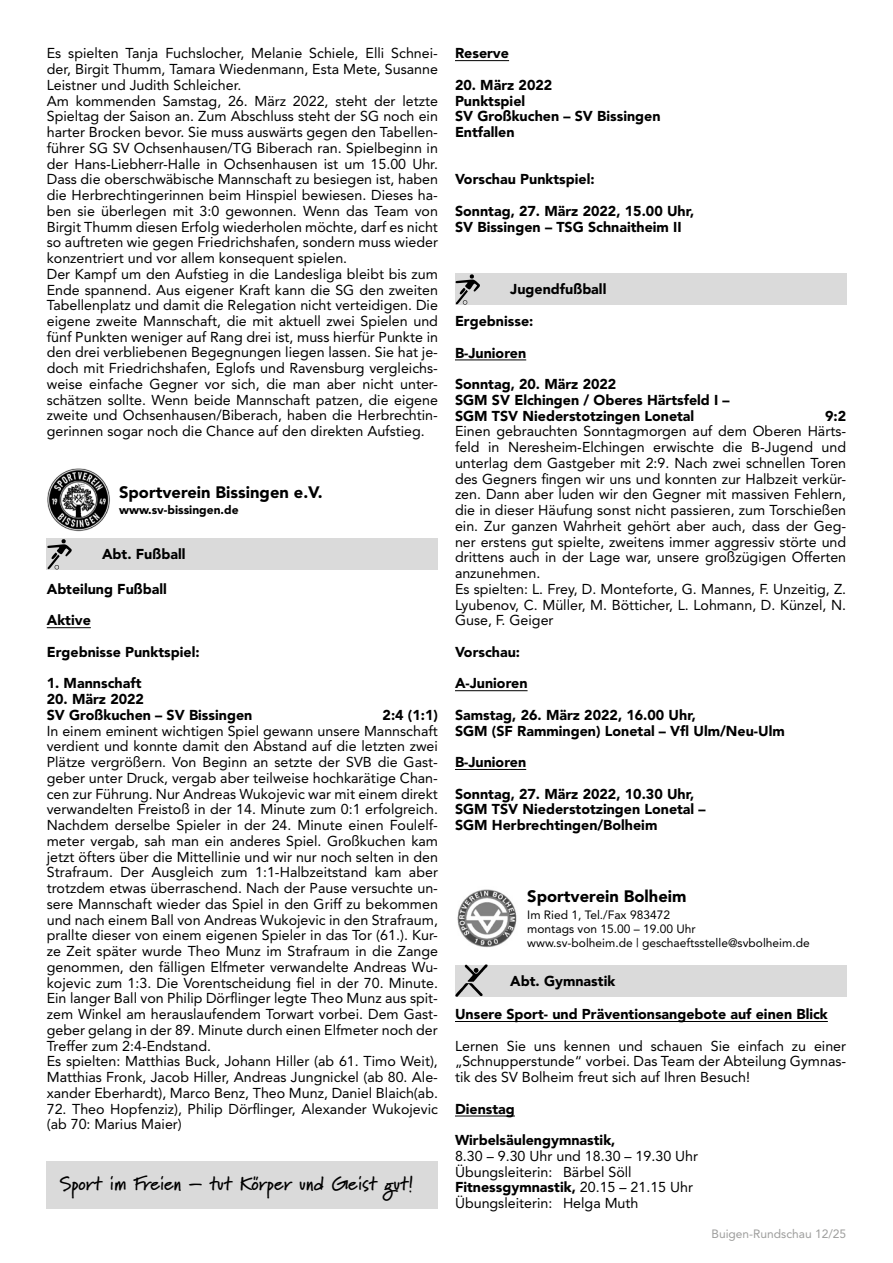
<style>
.page{position:relative;width:893px;height:1263px;background:#fff}
.page>*{position:absolute;margin:0;border:0;box-sizing:border-box;transform-origin:0 0}
.t1{font:700 19.5px "Marydale";color:#000}
.t2{font:900 16.5px "Avenir";color:#000}
.t3{font:14.25px/15.8px "Avenir";color:#000}
.t4{font:900 14.25px/15.8px "Avenir";color:#000}
.t5{font:12px/14.2px "Avenir";color:#000}
.t6{font:12px "Avenir";color:#9d9d9c}
.t7{font:900 12px "Avenir";color:#000}
.s1{font-weight:900}
</style>
<div class="page">
<hr style="left:47px;top:627px;width:44px;height:1px;background:#000">
<hr style="left:455px;top:60px;width:54px;height:1px;background:#000">
<hr style="left:455px;top:360px;width:71px;height:1px;background:#000">
<hr style="left:455px;top:690px;width:73px;height:1px;background:#000">
<hr style="left:455px;top:769px;width:71px;height:1px;background:#000">
<hr style="left:455px;top:1021px;width:373px;height:1px;background:#000">
<hr style="left:455px;top:1116px;width:60px;height:1px;background:#000">
<div style="left:47px;top:538px;width:391px;height:32px;background:#dadada"></div>
<svg style="left:47px;top:539px;width:25px;height:30px"></svg>
<div style="left:455px;top:273px;width:391px;height:32px;background:#dadada"></div>
<svg style="left:456px;top:274px;width:24px;height:31px"></svg>
<img style="left:47px;top:468px;width:63px;height:64px">
<div style="left:455px;top:965px;width:391px;height:31px;background:#dadada"></div>
<img style="left:455px;top:965px;width:32px;height:31px">
<img style="left:457px;top:889px;width:60px;height:59px">
<div style="left:47px;top:1161px;width:391px;height:47px;background:#dadada"></div>
<p class="t3" style="left:47px;top:45px;width:393px">Es spielten Tanja Fuchslocher, Melanie Schiele, Elli Schnei&shy;der, Birgit Thumm, Tamara Wiedenmann, Esta Mete, Susanne Leistner und Judith Schleicher.<br>Am kommenden Samstag, 26. März 2022, steht der letzte Spieltag der Saison an. Zum Abschluss steht der SG noch ein harter Brocken bevor. Sie muss auswärts gegen den Tabellen&shy;führer SG SV Ochsenhausen/TG Biberach ran. Spielbeginn in der Hans-Liebherr-Halle in Ochsenhausen ist um 15.00 Uhr.<br>Dass die oberschwäbische Mannschaft zu besiegen ist, haben die Herbrechtingerinnen beim Hinspiel bewiesen. Dieses ha&shy;ben sie überlegen mit 3:0 gewonnen. Wenn das Team von Birgit Thumm diesen Erfolg wiederholen möchte, darf es nicht so auftreten wie gegen Friedrichshafen, sondern muss wieder konzentriert und vor allem konsequent spielen.<br>Der Kampf um den Aufstieg in die Landesliga bleibt bis zum Ende spannend. Aus eigener Kraft kann die SG den zweiten Tabellenplatz und damit die Relegation nicht verteidigen. Die eigene zweite Mannschaft, die mit aktuell zwei Spielen und fünf Punkten weniger auf Rang drei ist, muss hierfür Punkte in den drei verbliebenen Begegnungen liegen lassen. Sie hat je&shy;doch mit Friedrichshafen, Eglofs und Ravensburg vergleichs&shy;weise einfache Gegner vor sich, die man aber nicht unter&shy;schätzen sollte. Wenn beide Mannschaft patzen, die eigene zweite und Ochsenhausen/Biberach, haben die Herbrechtin&shy;gerinnen sogar noch die Chance auf den direkten Aufstieg.</p>
<p class="t2" style="left:119px;top:482px;width:205px">Sportverein Bissingen e.V.</p>
<p class="t7" style="left:119px;top:503px;width:121px">www.sv-bissingen.de</p>
<p class="t4" style="left:102px;top:546px;width:85px">Abt. Fußball</p>
<p class="t4" style="left:47px;top:581px;width:122px">Abteilung Fußball</p>
<p class="t4" style="left:47px;top:612px;width:46px">Aktive</p>
<p class="t4" style="left:47px;top:644px;width:154px">Ergebnisse Punktspiel:</p>
<p class="t4" style="left:47px;top:675px;width:96px">1. Mannschaft</p>
<p class="t4" style="left:47px;top:691px;width:207px">20. März 2022<br>SV Großkuchen – SV Bissingen</p>
<p class="t4" style="left:383px;top:707px;width:57px">2:4 (1:1)</p>
<p class="t3" style="left:47px;top:723px;width:393px">In einem eminent wichtigen Spiel gewann unsere Mannschaft verdient und konnte damit den Abstand auf die letzten zwei Plätze vergrößern. Von Beginn an setzte der SVB die Gast&shy;geber unter Druck, vergab aber teilweise hochkarätige Chan&shy;cen zur Führung. Nur Andreas Wukojevic war mit einem direkt verwandelten Freistoß in der 14. Minute zum 0:1 erfolgreich.<br>Nachdem derselbe Spieler in der 24. Minute einen Foulelf&shy;meter vergab, sah man ein anderes Spiel. Großkuchen kam jetzt öfters über die Mittellinie und wir nur noch selten in den Strafraum. Der Ausgleich zum 1:1-Halbzeitstand kam aber trotzdem etwas überraschend. Nach der Pause versuchte un&shy;sere Mannschaft wieder das Spiel in den Griff zu bekommen und nach einem Ball von Andreas Wukojevic in den Strafraum, prallte dieser von einem eigenen Spieler in das Tor (61.). Kur&shy;ze Zeit später wurde Theo Munz im Strafraum in die Zange genommen, den fälligen Elfmeter verwandelte Andreas Wu&shy;kojevic zum 1:3. Die Vorentscheidung fiel in der 70. Minute.<br>Ein langer Ball von Philip Dörflinger legte Theo Munz aus spit&shy;zem Winkel am herauslaufendem Torwart vorbei. Dem Gast&shy;geber gelang in der 89. Minute durch einen Elfmeter noch der Treffer zum 2:4-Endstand.<br>Es spielten: Matthias Buck, Johann Hiller (ab 61. Timo Weit), Matthias Fronk, Jacob Hiller, Andreas Jungnickel (ab 80. Ale&shy;xander Eberhardt), Marco Benz, Theo Munz, Daniel Blaich(ab.</p>
<p class="t3" style="left:47px;top:1101px;width:393px">72. Theo Hopfenziz), Philip Dörflinger, Alexander Wukojevic (ab 70: Marius Maier)</p>
<h1 class="t1" style="left:59px;top:1172px;width:356px">Sport im Freien – tut Körper und Geist gut!</h1>
<p class="t4" style="left:455px;top:45px;width:56px">Reserve</p>
<p class="t4" style="left:455px;top:77px;width:207px">20. März 2022<br>Punktspiel<br>SV Großkuchen – SV Bissingen<br>Entfallen</p>
<p class="t4" style="left:455px;top:171px;width:141px">Vorschau Punktspiel:</p>
<p class="t4" style="left:455px;top:203px;width:241px">Sonntag, 27. März 2022, 15.00 Uhr,<br>SV Bissingen – TSG Schnaitheim II</p>
<p class="t4" style="left:510px;top:281px;width:98px">Jugendfußball</p>
<p class="t4" style="left:455px;top:313px;width:80px">Ergebnisse:</p>
<p class="t4" style="left:455px;top:345px;width:73px">B-Junioren</p>
<p class="t4" style="left:455px;top:376px;width:276px">Sonntag, 20. März 2022<br>SGM SV Elchingen / Oberes Härtsfeld I –<br>SGM TSV Niederstotzingen Lonetal</p>
<p class="t4" style="left:825px;top:408px;width:23px">9:2</p>
<p class="t3" style="left:455px;top:424px;width:393px">Einen gebrauchten Sonntagmorgen auf dem Oberen Härts&shy;feld in Neresheim-Elchingen erwischte die B-Jugend und unterlag dem Gastgeber mit 2:9. Nach zwei schnellen Toren des Gegners fingen wir uns und konnten zur Halbzeit verkür&shy;zen. Dann aber luden wir den Gegner mit massiven Fehlern, die in dieser Häufung sonst nicht passieren, zum Torschießen ein. Zur ganzen Wahrheit gehört aber auch, dass der Geg&shy;ner erstens gut spielte, zweitens immer aggressiv störte und drittens auch in der Lage war, unsere großzügigen Offerten anzunehmen.<br>Es spielten: L. Frey, D. Monteforte, G. Mannes, F. Unzeitig, Z.<br>Lyubenov, C. Müller, M. Bötticher, L. Lohmann, D. Künzel, N.<br>Guse, F. Geiger</p>
<p class="t4" style="left:455px;top:644px;width:67px">Vorschau:</p>
<p class="t4" style="left:455px;top:675px;width:74px">A-Junioren</p>
<p class="t4" style="left:455px;top:707px;width:331px">Samstag, 26. März 2022, 16.00 Uhr,<br>SGM (SF Rammingen) Lonetal – Vfl Ulm/Neu-Ulm</p>
<p class="t4" style="left:455px;top:754px;width:73px">B-Junioren</p>
<p class="t4" style="left:455px;top:786px;width:252px">Sonntag, 27. März 2022, 10.30 Uhr,<br>SGM TSV Niederstotzingen Lonetal –<br>SGM Herbrechtingen/Bolheim</p>
<p class="t2" style="left:527px;top:886px;width:161px">Sportverein Bolheim</p>
<p class="t5" style="left:527px;top:907px;width:284px">Im Ried 1, Tel./Fax 983472<br>montags von 15.00 – 19.00 Uhr<br>www.sv-bolheim.de | geschaeftsstelle@svbolheim.de</p>
<p class="t4" style="left:510px;top:973px;width:107px">Abt. Gymnastik</p>
<p class="t4" style="left:455px;top:1006px;width:374px">Unsere Sport- und Präventionsangebote auf einen Blick</p>
<p class="t3" style="left:455px;top:1038px;width:393px;text-align:justify">Lernen Sie uns kennen und schauen Sie einfach zu einer „Schnupperstunde“ vorbei. Das Team der Abteilung Gymnas&shy;tik des SV Bolheim freut sich auf Ihren Besuch!</p>
<p class="t4" style="left:455px;top:1101px;width:61px">Dienstag</p>
<p class="t4" style="left:455px;top:1132px;width:162px">Wirbelsäulengymnastik,</p>
<p class="t3" style="left:455px;top:1148px;width:245px">8.30 – 9.30 Uhr und 18.30 – 19.30 Uhr<br>Übungsleiterin: Bärbel Söll<br><span class="s1">Fitnessgymnastik,</span> 20.15 – 21.15 Uhr<br>Übungsleiterin: Helga Muth</p>
<p class="t6" style="left:711px;top:1227px;width:136px">Buigen-Rundschau 12/25</p>
</div>
